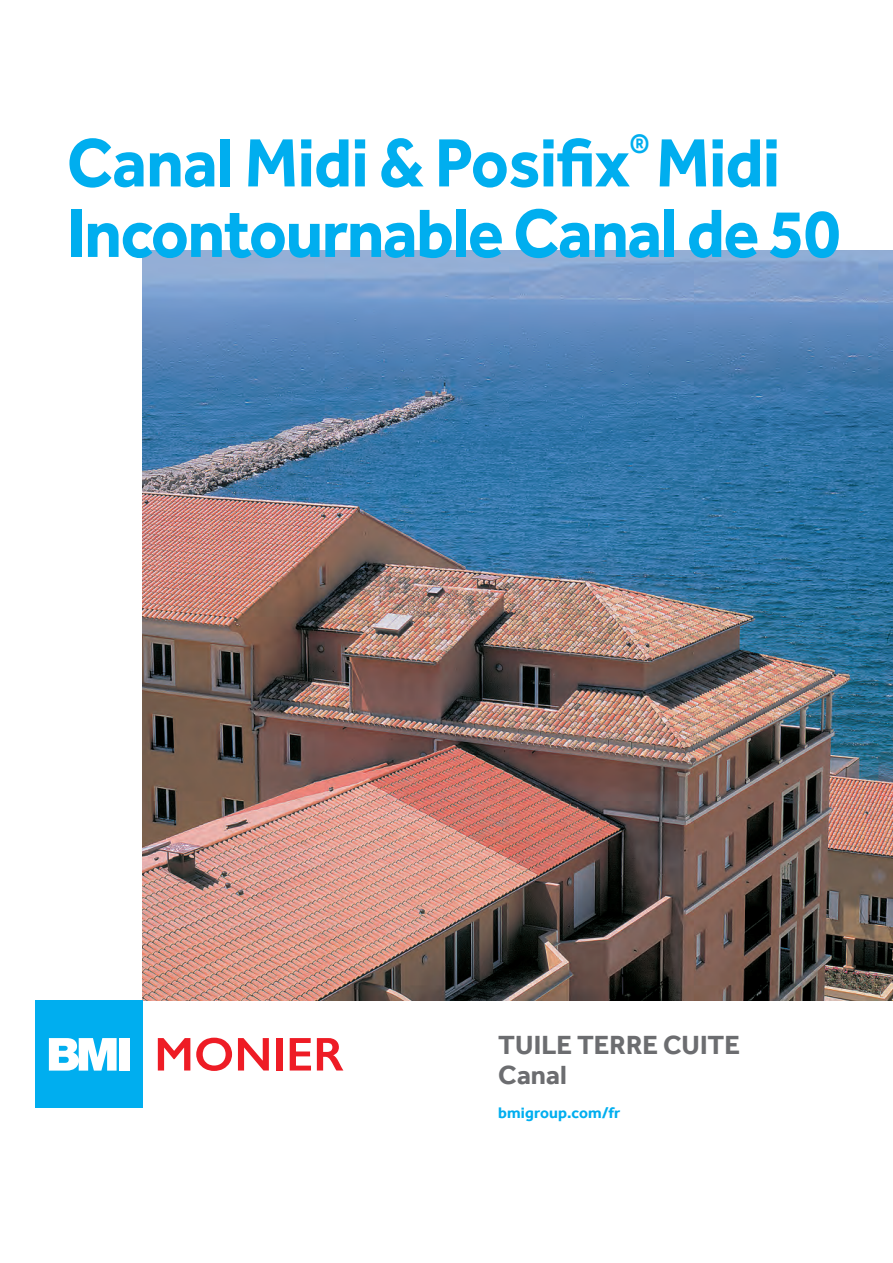
<style>
.page{position:relative;width:893px;height:1263px;background:#fff}
.page>*{position:absolute;margin:0;border:0;box-sizing:border-box;transform-origin:0 0}
.t1{font:700 70.5px/70.5px "Effra";letter-spacing:-.02em;color:#00aeef;scale:.95 1}
.t2{font:700 27px/30px "Effra";color:#6c6d70}
.t3{font:700 15.75px "Effra";letter-spacing:.005em;color:#00aeef}
</style>
<div class="page">
<img style="left:143px;top:250px;width:750px;height:750px">
<div style="left:36px;top:1001px;width:107px;height:107px;background:#00aeef"></div>
<svg style="left:49px;top:1038px;width:68px;height:32px;background:#d0f0fc"></svg>
<div style="left:120px;top:1038px;width:10px;height:32px;background:#fff"></div>
<svg style="left:158px;top:1038px;width:32px;height:32px"></svg>
<svg style="left:196px;top:1038px;width:36px;height:33px"></svg>
<svg style="left:238px;top:1038px;width:31px;height:32px"></svg>
<div style="left:276px;top:1038px;width:6px;height:32px;background:#ee1c25"></div>
<svg style="left:290px;top:1038px;width:21px;height:32px"></svg>
<svg style="left:317px;top:1038px;width:26px;height:32px"></svg>
<p class="t1" style="left:67px;top:127px;width:816px">Canal Midi &amp; Posifix<sup>®</sup> Midi<br>Incontournable Canal de 50</p>
<p class="t2" style="left:498px;top:1029px;width:243px">TUILE TERRE CUITE<br>Canal</p>
<p class="t3" style="left:498px;top:1103px;width:124px">bmigroup.com/fr</p>
</div>
